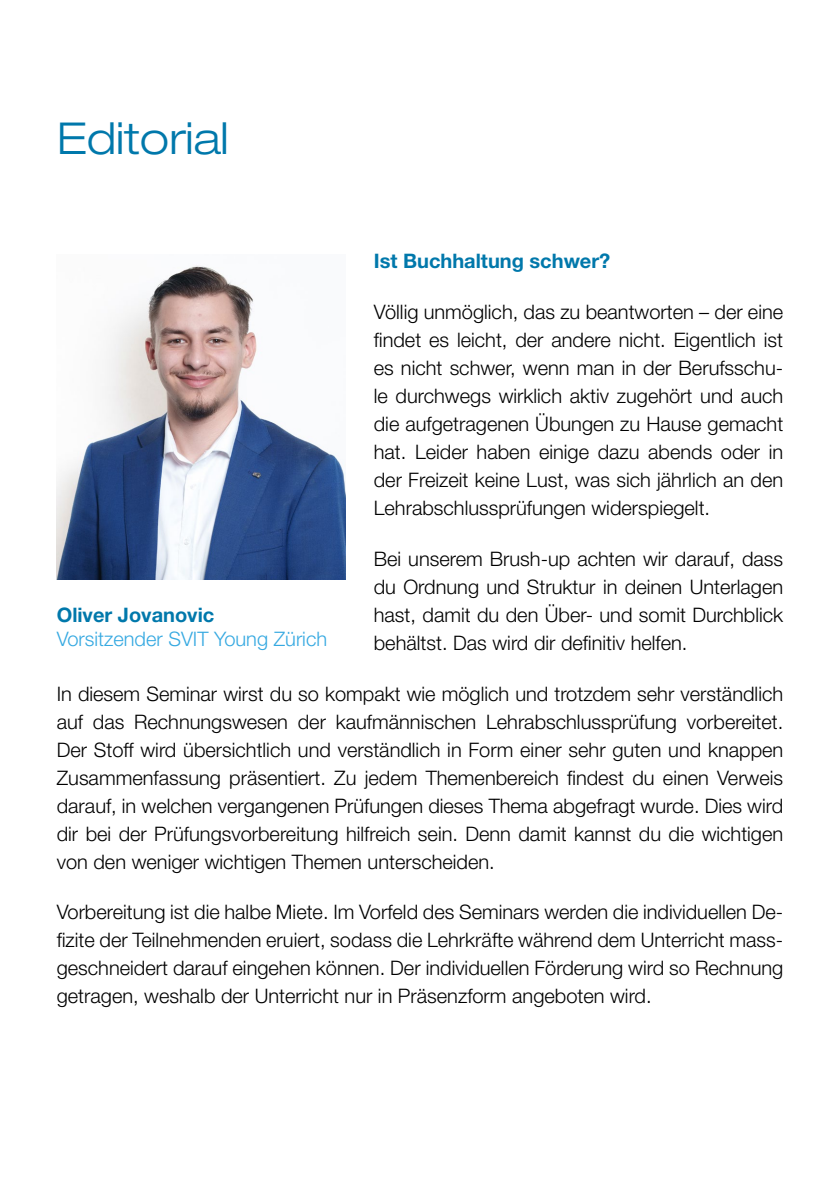
<style>
.page{position:relative;width:840px;height:1191px;background:#fff}
.page>*{position:absolute;margin:0;border:0;box-sizing:border-box;transform-origin:0 0}
.t1{font:300 expanded 44px "Helvetica Neue LT Std";color:#0078ab}
.t2{font:300 20px/28px "Helvetica Neue LT Std";color:#000;text-align:justify}
.t3{font:700 20px "Helvetica Neue LT Std";color:#0078ab}
.t4{font:300 20px "Helvetica Neue LT Std";color:#36a9e1}
</style>
<div class="page">
<img style="left:57px;top:265px;width:288px;height:314px">
<h1 class="t1" style="left:57px;top:112px;width:173px">Editorial</h1>
<p class="t3" style="left:373px;top:249px;width:238px">Ist Buchhaltung schwer?</p>
<p class="t2" style="left:373px;top:298px;width:410px">Völlig unmöglich, das zu beantworten – der eine findet es leicht, der andere nicht. Eigentlich ist es nicht schwer, wenn man in der Berufsschu&shy;le durchwegs wirklich aktiv zugehört und auch die aufgetragenen Übungen zu Hause gemacht hat. Leider haben einige dazu abends oder in der Freizeit keine Lust, was sich jährlich an den Lehrabschlussprüfungen widerspiegelt.</p>
<p class="t2" style="left:373px;top:544px;width:411px">Bei unserem Brush-up achten wir darauf, dass du Ordnung und Struktur in deinen Unterlagen hast, damit du den Über- und somit Durchblick behältst. Das wird dir definitiv helfen.</p>
<p class="t2" style="left:57px;top:679px;width:727px">In diesem Seminar wirst du so kompakt wie möglich und trotzdem sehr verständlich auf das Rechnungswesen der kaufmännischen Lehrabschlussprüfung vorbereitet.<br>Der Stoff wird übersichtlich und verständlich in Form einer sehr guten und knappen Zusammenfassung präsentiert. Zu jedem Themenbereich findest du einen Verweis darauf, in welchen vergangenen Prüfungen dieses Thema abgefragt wurde. Dies wird dir bei der Prüfungsvorbereitung hilfreich sein. Denn damit kannst du die wichtigen von den weniger wichtigen Themen unterscheiden.</p>
<p class="t2" style="left:57px;top:898px;width:727px">Vorbereitung ist die halbe Miete. Im Vorfeld des Seminars werden die individuellen De&shy;fizite der Teilnehmenden eruiert, sodass die Lehrkräfte während dem Unterricht mass&shy;geschneidert darauf eingehen können. Der individuellen Förderung wird so Rechnung getragen, weshalb der Unterricht nur in Präsenzform angeboten wird.</p>
<p class="t3" style="left:57px;top:602px;width:159px">Oliver Jovanovic</p>
<p class="t4" style="left:57px;top:626px;width:272px">Vorsitzender SVIT Young Zürich</p>
</div>
